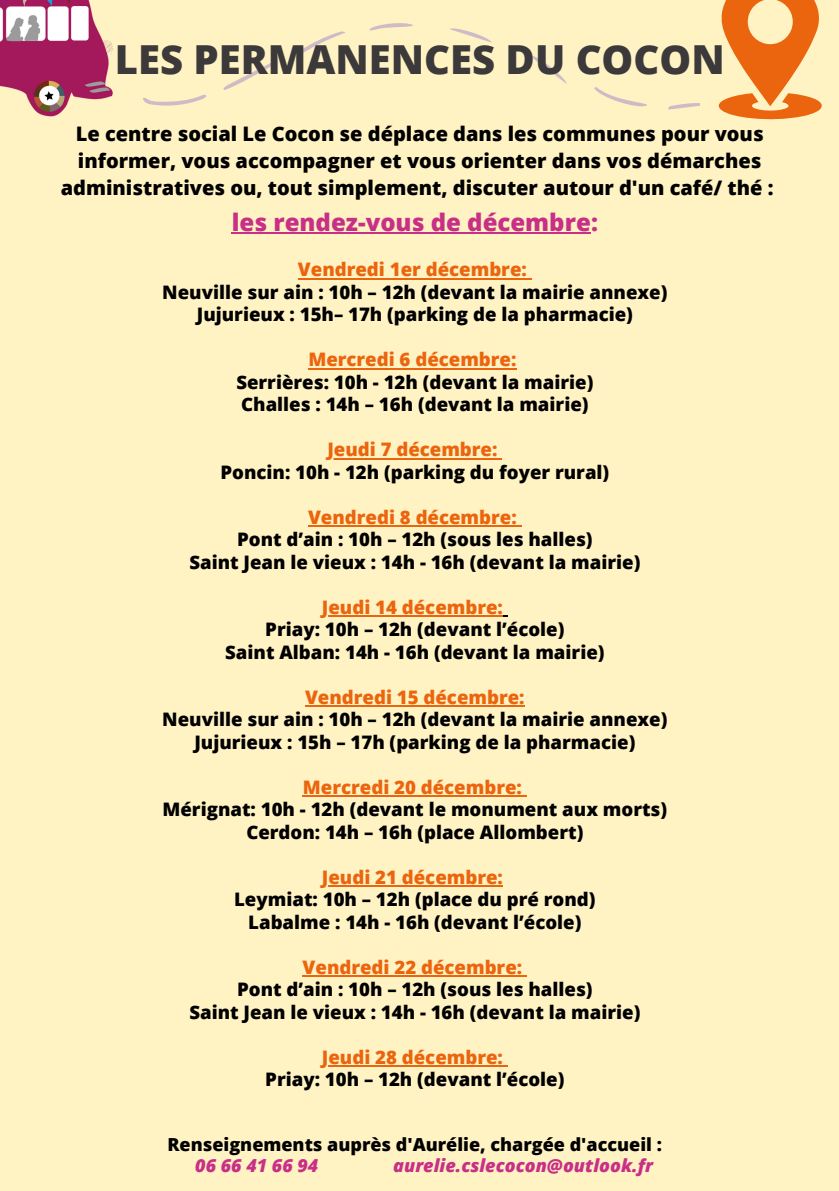
<style>
.page{position:relative;width:839px;height:1191px;background:#fff}
.page>*{position:absolute;margin:0;border:0;box-sizing:border-box;transform-origin:0 0}
.t1{font:800 40px "Open Sans";color:#3b393a}
.t2{font:800 24px "Open Sans";color:#c82f86}
.t3{font:800 20px/27px "Open Sans";color:#000;text-align:center}
.t4{font:800 18.6px "Open Sans";color:#000}
.t5{font:800 18.6px "Open Sans";color:#eb640e}
.t6{font:800 18px "Open Sans";color:#000}
.t7{font:italic 800 18px "Open Sans";color:#c82f86}
</style>
<div class="page">
<div style="left:0;top:0;width:838px;height:1191px;background:#fff2c3"></div>
<svg style="left:718px;top:0;width:104px;height:120px"></svg>
<img style="left:0;top:0;width:113px;height:117px">
<svg style="left:143px;top:94px;width:64px;height:12px"></svg>
<svg style="left:594px;top:87px;width:53px;height:20px"></svg>
<svg style="left:223px;top:62px;width:53px;height:28px"></svg>
<svg style="left:295px;top:31px;width:50px;height:27px"></svg>
<svg style="left:532px;top:56px;width:35px;height:28px"></svg>
<svg style="left:450px;top:28px;width:42px;height:15px"></svg>
<svg style="left:369px;top:23px;width:44px;height:8px"></svg>
<svg style="left:668px;top:103px;width:32px;height:7px"></svg>
<hr style="left:298px;top:278px;width:229px;height:1px;background:#eb640e">
<hr style="left:308px;top:368px;width:208px;height:1px;background:#eb640e">
<hr style="left:327px;top:458px;width:170px;height:1px;background:#eb640e">
<hr style="left:308px;top:525px;width:209px;height:2px;background:#eb640e">
<hr style="left:322px;top:615px;width:181px;height:2px;background:#eb640e">
<hr style="left:305px;top:705px;width:219px;height:2px;background:#eb640e">
<hr style="left:303px;top:795px;width:219px;height:2px;background:#eb640e">
<hr style="left:322px;top:885px;width:181px;height:2px;background:#eb640e">
<hr style="left:302px;top:975px;width:220px;height:2px;background:#eb640e">
<hr style="left:322px;top:1065px;width:181px;height:2px;background:#eb640e">
<hr style="left:232px;top:233px;width:359px;height:1px;background:#c82f86">
<p class="t1" style="left:115px;top:32px;width:611px">LES PERMANENCES DU COCON</p>
<p class="t3" style="left:61px;top:119px;width:714px">Le centre social Le Cocon se déplace dans les communes pour vous informer, vous accompagner et vous orienter dans vos démarches administratives ou, tout simplement, discuter autour d'un café/ thé :</p>
<p class="t2" style="left:232px;top:205px;width:367px">les rendez-vous de décembre:</p>
<p class="t5" style="left:298px;top:257px;width:230px">Vendredi 1er décembre:</p>
<p class="t4" style="left:162px;top:279px;width:506px">Neuville sur ain : 10h – 12h (devant la mairie annexe)</p>
<p class="t4" style="left:197px;top:302px;width:437px">Jujurieux : 15h– 17h (parking de la pharmacie)</p>
<p class="t5" style="left:308px;top:347px;width:210px">Mercredi 6 décembre:</p>
<p class="t4" style="left:236px;top:369px;width:358px">Serrières: 10h - 12h (devant la mairie)</p>
<p class="t4" style="left:241px;top:392px;width:349px">Challes : 14h – 16h (devant la mairie)</p>
<p class="t5" style="left:327px;top:437px;width:172px">Jeudi 7 décembre:</p>
<p class="t4" style="left:220px;top:459px;width:390px">Poncin: 10h - 12h (parking du foyer rural)</p>
<p class="t5" style="left:308px;top:504px;width:210px">Vendredi 8 décembre:</p>
<p class="t4" style="left:237px;top:527px;width:357px">Pont d’ain : 10h – 12h (sous les halles)</p>
<p class="t4" style="left:189px;top:549px;width:452px">Saint Jean le vieux : 14h - 16h (devant la mairie)</p>
<p class="t5" style="left:322px;top:594px;width:182px">Jeudi 14 décembre:</p>
<p class="t4" style="left:265px;top:617px;width:300px">Priay: 10h – 12h (devant l’école)</p>
<p class="t4" style="left:225px;top:639px;width:381px">Saint Alban: 14h - 16h (devant la mairie)</p>
<p class="t5" style="left:305px;top:684px;width:221px">Vendredi 15 décembre:</p>
<p class="t4" style="left:162px;top:707px;width:506px">Neuville sur ain : 10h – 12h (devant la mairie annexe)</p>
<p class="t4" style="left:194px;top:729px;width:442px">Jujurieux : 15h – 17h (parking de la pharmacie)</p>
<p class="t5" style="left:303px;top:774px;width:220px">Mercredi 20 décembre:</p>
<p class="t4" style="left:162px;top:797px;width:506px">Mérignat: 10h - 12h (devant le monument aux morts)</p>
<p class="t4" style="left:246px;top:819px;width:338px">Cerdon: 14h – 16h (place Allombert)</p>
<p class="t5" style="left:322px;top:864px;width:182px">Jeudi 21 décembre:</p>
<p class="t4" style="left:234px;top:887px;width:363px">Leymiat: 10h – 12h (place du pré rond)</p>
<p class="t4" style="left:248px;top:909px;width:334px">Labalme : 14h - 16h (devant l’école)</p>
<p class="t5" style="left:302px;top:954px;width:221px">Vendredi 22 décembre:</p>
<p class="t4" style="left:237px;top:977px;width:357px">Pont d’ain : 10h – 12h (sous les halles)</p>
<p class="t4" style="left:189px;top:999px;width:452px">Saint Jean le vieux : 14h - 16h (devant la mairie)</p>
<p class="t5" style="left:322px;top:1044px;width:182px">Jeudi 28 décembre:</p>
<p class="t4" style="left:265px;top:1067px;width:300px">Priay: 10h – 12h (devant l’école)</p>
<p class="t6" style="left:167px;top:1132px;width:496px">Renseignements auprès d'Aurélie, chargée d'accueil :</p>
<p class="t7" style="left:195px;top:1153px;width:125px">06 66 41 66 94</p>
<p class="t7" style="left:393px;top:1153px;width:261px">aurelie.cslecocon@outlook.fr</p>
</div>
